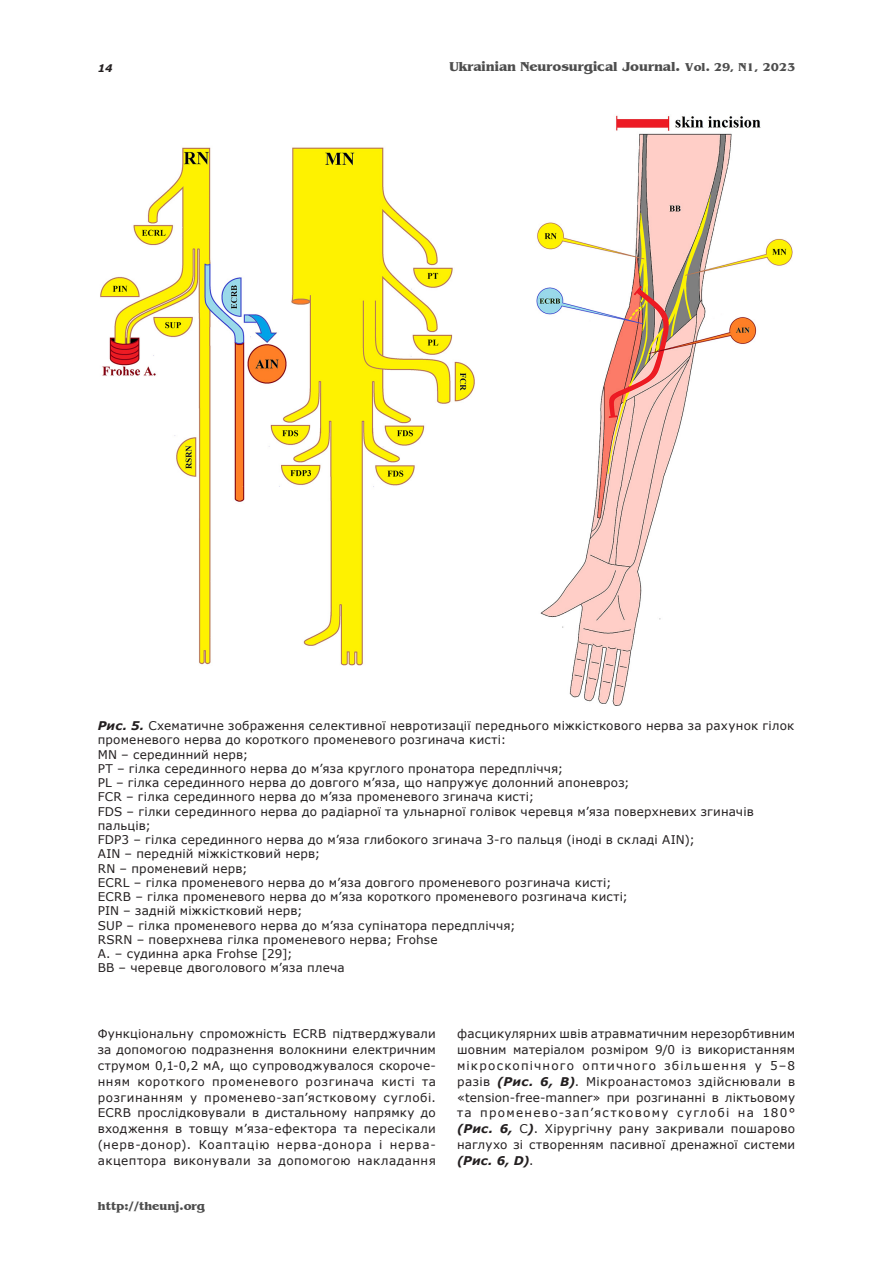
<style>
.page{position:relative;width:893px;height:1276px;background:#fff}
.page>*{position:absolute;margin:0;border:0;box-sizing:border-box;transform-origin:0 0}
.t1{font:700 13.5px "Benguiat";color:#4d4d4d}
._112_Ris_pidpys{font:12px/14.2px "Verdana";letter-spacing:.015em;color:#231f20}
._092_Body_ua{font:12px/15.8px "Verdana";letter-spacing:.03em;color:#231f20;text-align:justify}
.t2{font:700 12px "Benguiat";color:#4d4d4d}
.t3{font:italic 700 10.5px "Verdana";color:#231f20}
.s1{font-size:12px}
.s2{font-weight:700;font-style:italic}
</style>
<div class="page">
<img style="left:100px;top:115px;width:693px;height:591px">
<p class="t3" style="left:98px;top:61px;width:16px">14</p>
<p class="t1" style="left:450px;top:59px;width:347px">Ukrainian Neurosurgical Journal. <span class="s1">Vol. 29, N1, 2023</span></p>
<p class="_112_Ris_pidpys" style="left:98px;top:718px;width:698px"><span class="s2">Рис. 5.</span> Схематичне зображення селективної невротизації переднього міжкісткового нерва за рахунок гілок променевого нерва до короткого променевого розгинача кисті:</p>
<p class="_112_Ris_pidpys" style="left:98px;top:747px;width:152px">MN – серединний нерв;</p>
<p class="_112_Ris_pidpys" style="left:98px;top:761px;width:467px">PT – гілка серединного нерва до м’яза круглого пронатора передпліччя;</p>
<p class="_112_Ris_pidpys" style="left:98px;top:775px;width:533px">PL – гілка серединного нерва до довгого м’яза, що напружує долонний апоневроз;</p>
<p class="_112_Ris_pidpys" style="left:98px;top:790px;width:438px">FCR – гілка серединного нерва до м’яза променевого згинача кисті;</p>
<p class="_112_Ris_pidpys" style="left:98px;top:804px;width:658px">FDS – гілки серединного нерва до радіарної та ульнарної голівок черевця м’яза поверхневих згиначів пальців;</p>
<p class="_112_Ris_pidpys" style="left:98px;top:832px;width:598px">FDP3 – гілка серединного нерва до м’яза глибокого згинача 3-го пальця (іноді в складі AIN);</p>
<p class="_112_Ris_pidpys" style="left:98px;top:847px;width:224px">AIN – передній міжкістковий нерв;</p>
<p class="_112_Ris_pidpys" style="left:98px;top:861px;width:151px">RN – променевий нерв;</p>
<p class="_112_Ris_pidpys" style="left:98px;top:875px;width:515px">ECRL – гілка променевого нерва до м’яза довгого променевого розгинача кисті;</p>
<p class="_112_Ris_pidpys" style="left:98px;top:889px;width:532px">ECRB – гілка променевого нерва до м’яза короткого променевого розгинача кисті;</p>
<p class="_112_Ris_pidpys" style="left:98px;top:904px;width:206px">PIN – задній міжкістковий нерв;</p>
<p class="_112_Ris_pidpys" style="left:98px;top:918px;width:419px">SUP – гілка променевого нерва до м’яза супінатора передпліччя;</p>
<p class="_112_Ris_pidpys" style="left:98px;top:932px;width:341px">RSRN – поверхнева гілка променевого нерва; Frohse</p>
<p class="_112_Ris_pidpys" style="left:98px;top:946px;width:196px">A. – судинна арка Frohse [29];</p>
<p class="_112_Ris_pidpys" style="left:98px;top:961px;width:248px">BB – черевце двоголового м’яза плеча</p>
<p class="_092_Body_ua" style="left:98px;top:1026px;width:340px">Функціональну спроможність ECRB підтверджували за допомогою подразнення волокнини електричним струмом 0,1-0,2 мА, що супроводжувалося скороче&shy;нням короткого променевого розгинача кисті та розгинанням у променево-зап’ястковому суглобі.<br>ECRB прослідковували в дистальному напрямку до входження в товщу м’яза-ефектора та пересікали (нерв-донор). Коаптацію нерва-донора і нерва&shy;акцептора виконували за допомогою накладання</p>
<p class="_092_Body_ua" style="left:457px;top:1026px;width:340px">фасцикулярних швів атравматичним нерезорбтивним шовним матеріалом розміром 9/0 із використанням мікроскопічного оптичного збільшення у 5‒8 разів <span class="s2">(Рис. 6, В)</span>. Мікроанастомоз здійснювали в «tension-free-manner» при розгинанні в ліктьовому та променево-зап’ястковому суглобі на 180° <span class="s2">(Рис. 6,</span> С<span class="s2">)</span>. Хірургічну рану закривали пошарово наглухо зі створенням пасивної дренажної системи <span class="s2">(Рис. 6, D)</span>.</p>
<p class="t2" style="left:98px;top:1199px;width:109px">http://theunj.org</p>
</div>
